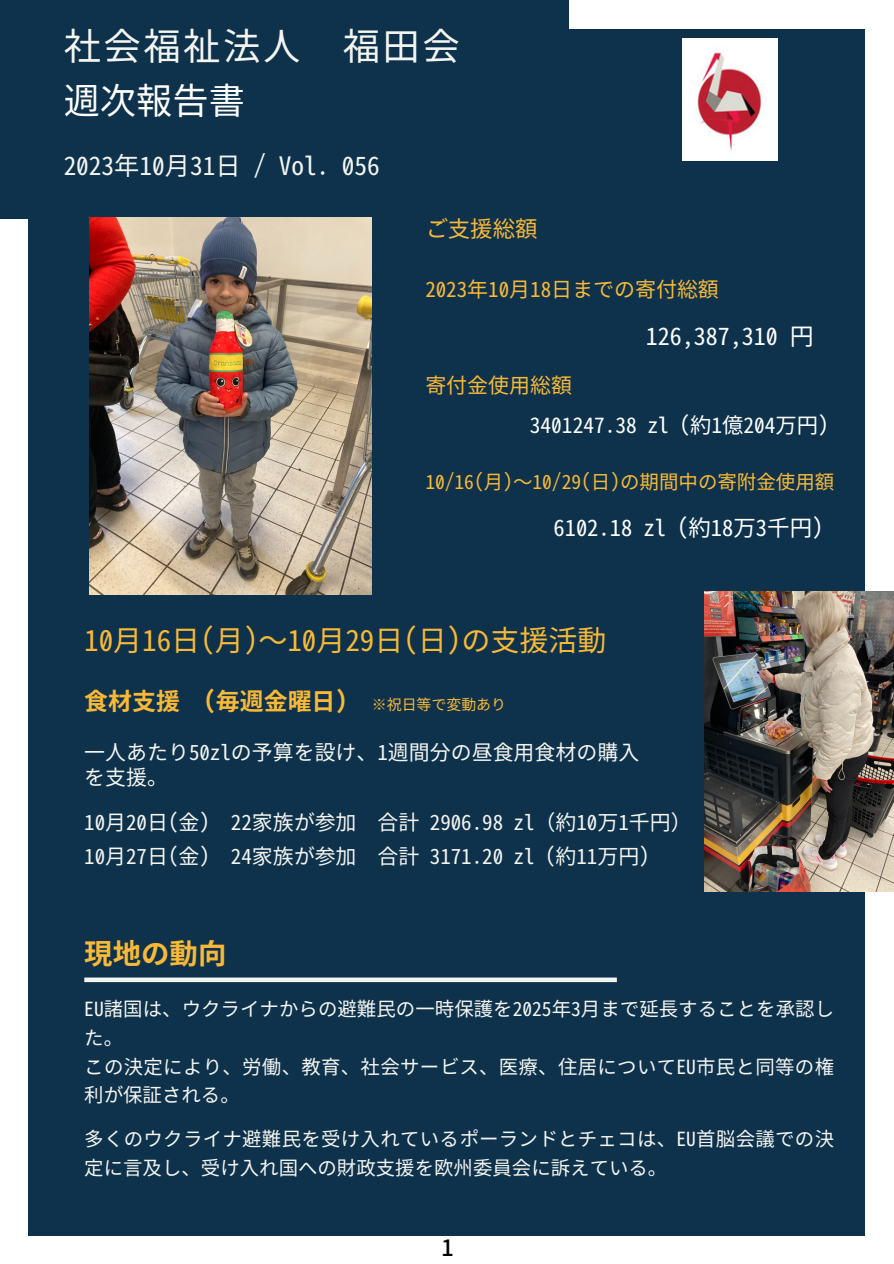
<style>
.page{position:relative;width:894px;height:1264px;background:#fff}
.page>*{position:absolute;margin:0;border:0;box-sizing:border-box;transform-origin:0 0}
.t1{font:37.35px "Gen Ei Gothic M R";letter-spacing:.065em;color:#f4f5f0}
.t2{font:36.3px "Gen Ei Gothic M R";color:#fff}
.t3{font:28.95px "Gen Ei Gothic M R";color:#f9b937}
.t4{font:28.35px "Gen Ei Gothic M B";color:#f9b937}
.t5{font:25.35px "Gen Ei Gothic M R";color:#f4f5f0}
.t6{font:24px "Gen Ei Gothic M R";color:#fff}
.t7{font:23.85px "Gen Ei Gothic M B";color:#f9b937}
.t8{font:22.5px "Gen Ei Gothic M R";color:#fff}
.t9{font:22.5px "Gen Ei Gothic M R";color:#f9b937}
.t10{font:500 22.5px "Noto Sans JP";color:#000}
.t11{font:21.3px "Gen Ei Gothic M R";color:#fff}
.t12{font:21px "Gen Ei Gothic M R";color:#f4f5f0}
.t13{font:21px "Gen Ei Gothic M R";color:#f9b937}
.t14{font:19.5px/28.7px "Gen Ei Gothic M R";color:#f4f5f0}
.t15{font:19.5px "Gen Ei Gothic M R";color:#f9b937}
.t16{font:14.85px "Gen Ei Gothic M R";color:#f9b937}
</style>
<div class="page">
<div style="left:28px;top:29px;width:836px;height:1206px;background:#0e324c"></div>
<img style="left:682px;top:39px;width:95px;height:121px">
<div style="left:0;top:0;width:568px;height:218px;background:#0e324c"></div>
<img style="left:89px;top:218px;width:283px;height:377px">
<div style="left:84px;top:977px;width:532px;height:5px;background:#f4f5f0"></div>
<img style="left:704px;top:592px;width:189px;height:299px">
<p class="t1" style="left:64px;top:23px;width:397px">社会福祉法人 福田会</p>
<p class="t2" style="left:64px;top:78px;width:183px">週次報告書</p>
<p class="t5" style="left:64px;top:149px;width:317px">2023年10月31日 / Vol. 056</p>
<p class="t9" style="left:425px;top:214px;width:114px">ご支援総額</p>
<p class="t13" style="left:425px;top:275px;width:295px">2023年10月18日までの寄付総額</p>
<p class="t13" style="left:425px;top:371px;width:148px">寄付金使用総額</p>
<p class="t6" style="left:645px;top:321px;width:169px">126,387,310 円</p>
<p class="t11" style="left:530px;top:411px;width:300px">3401247.38 zl (約1億204万円)</p>
<p class="t15" style="left:425px;top:469px;width:410px">10/16(月)～10/29(日)の期間中の寄附金使用額</p>
<p class="t8" style="left:553px;top:513px;width:271px">6102.18 zl (約18万3千円)</p>
<p class="t3" style="left:84px;top:622px;width:523px">10月16日(月)～10月29日(日)の支援活動</p>
<p class="t7" style="left:84px;top:686px;width:264px">食材支援 (毎週金曜日)</p>
<p class="t16" style="left:372px;top:695px;width:136px">※祝日等で変動あり</p>
<p class="t12" style="left:84px;top:738px;width:556px">一人あたり50zlの予算を設け、1週間分の昼食用食材の購入</p>
<p class="t12" style="left:84px;top:764px;width:85px">を支援。</p>
<p class="t12" style="left:84px;top:809px;width:608px">10月20日(金) 22家族が参加 合計 2906.98 zl（約10万1千円）</p>
<p class="t12" style="left:84px;top:842px;width:567px">10月27日(金) 24家族が参加 合計 3171.20 zl (約11万円)</p>
<p class="t4" style="left:84px;top:935px;width:144px">現地の動向</p>
<p class="t14" style="left:84px;top:995px;width:751px">EU諸国は、ウクライナからの避難民の一時保護を2025年3月まで延長することを承認した。</p>
<p class="t14" style="left:84px;top:1053px;width:751px">この決定により、労働、教育、社会サービス、医療、住居についてEU市民と同等の権利が保証される。</p>
<p class="t14" style="left:84px;top:1125px;width:751px">多くのウクライナ避難民を受け入れているポーランドとチェコは、EU首脳会議での決定に言及し、受け入れ国への財政支援を欧州委員会に訴えている。</p>
<p class="t10" style="left:441px;top:1230px;width:14px">1</p>
</div>
